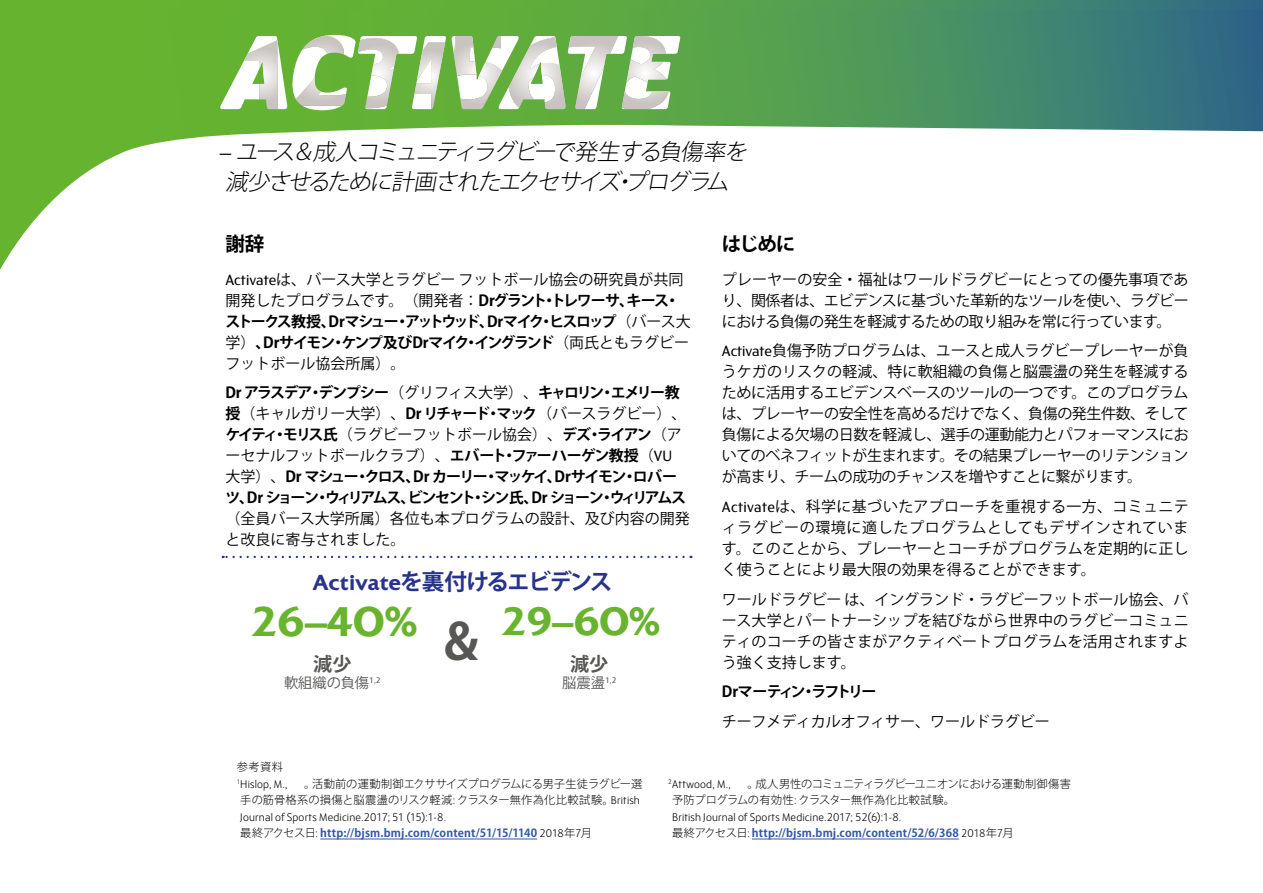
<style>
.page{position:relative;width:1263px;height:893px;background:#fff}
.page>*{position:absolute;margin:0;border:0;box-sizing:border-box;transform-origin:0 0}
.t1{font:700 49.65px "Koz Go Pro";color:#575756}
.t2{font:700 43.05px "Colosseum";color:#69b42e}
.t3{font:700 40.8px "Colosseum";color:#69b42e}
.t4{font:700 22.65px "Koz Go Pro";letter-spacing:-.07em;color:#28348b}
.t5{font:italic 300 22.5px/29.2px "Koz Go Pro";color:#000}
.t6{font:700 19.5px "Koz Go Pro";letter-spacing:-.05em;color:#000}
.t7{font:700 19.05px "Koz Go Pro";color:#575756}
.t8{font:15px/21px "Koz Go Pro";color:#000;text-align:justify}
.t9{font:700 15px/21px "Koz Go Pro";letter-spacing:-.105em;color:#000}
.t10{font:700 15px "Koz Go Pro";letter-spacing:-.13em;color:#000}
.t11{font:14.25px "Koz Go Pro";color:#575756}
.t12{font:300 11.25px/16.5px "Koz Go Pro";letter-spacing:-.005em;color:#000;text-align:right}
.t13{font:300 11.25px "FS Blake";letter-spacing:.015em;color:#000}
.t14{font:700 11.25px "Koz Go Pro";letter-spacing:.01em;color:#335ba6}
.s1{font-family:"FS Blake"}
.s2{font-family:"FS Blake";font-weight:400}
.s3{font-weight:400}
.s4{font-family:"Colosseum"}
.s5{font-weight:300;color:#000}
.s6{font-family:"FS Blake";font-weight:300;color:#000}
</style>
<div class="page">
<svg style="left:0;top:0;width:1263px;height:10px;background:#559f4c"></svg>
<svg style="left:0;top:10px;width:1263px;height:260px"></svg>
<svg style="left:223px;top:556px;width:461px;height:2px"></svg>
<hr style="left:320px;top:839px;width:217px;height:1px;background:#335ba6">
<hr style="left:752px;top:839px;width:207px;height:1px;background:#335ba6">
<svg style="left:220px;top:35px;width:460px;height:75px"></svg>
<h3 class="t5" style="left:220px;top:138px;width:534px"><span class="s1">–</span> ユース＆成人コミュニティラグビーで発生する負傷率を減少させるために計画されたエクセサイズ・プログラム</h3>
<h3 class="t6" style="left:225px;top:231px;width:40px">謝辞</h3>
<p class="t9" style="left:225px;top:270px;width:467px"><span class="s2">Activate</span><span class="s3">は、バース大学とラグビーフットボール協会の研究員が共同開発したプログラムです。（開発者：</span>Drグラント・トレワーサ、キース・ストークス教授、Drマシュー・アットウッド、Drマイク・ヒスロップ<span class="s3">（バース大学）</span>、Drサイモン・ケンプ及びDrマイク・イングランド<span class="s3">（両氏ともラグビーフットボール協会所属）。</span></p>
<p class="t9" style="left:225px;top:383px;width:462px">Dr アラスデア・デンプシー<span class="s3">（グリフィス大学）、</span>キャロリン・エメリー教授<span class="s3">（キャルガリー大学）、</span>Dr リチャード・マック<span class="s3">（バースラグビー）、</span>ケイティ・モリス氏<span class="s3">（ラグビーフットボール協会）、</span>デズ・ライアン<span class="s3">（アーセナルフットボールクラブ）、</span>エバート・ファーハーゲン教授<span class="s3">（</span><span class="s2">VU</span><span class="s3">大学）、</span>Dr マシュー・クロス、Dr カーリー・マッケイ、Drサイモン・ロバーツ、Dr ショーン・ウィリアムス、ビンセント・シン氏、Dr ショーン・ウィリアムス</p>
<p class="t8" style="left:225px;top:509px;width:466px">（全員バース大学所属）各位も本プログラムの設計、及び内容の開発と改良に寄与されました。</p>
<h3 class="t4" style="left:313px;top:568px;width:301px"><span class="s4">Activate</span>を裏付けるエビデンス</h3>
<h2 class="t2" style="left:251px;top:599px;width:168px">26-40%</h2>
<h3 class="t3" style="left:501px;top:599px;width:161px">29-60%</h3>
<p class="t7" style="left:313px;top:651px;width:40px">減少</p>
<h1 class="t1" style="left:444px;top:609px;width:36px">&amp;</h1>
<p class="t7" style="left:570px;top:651px;width:40px">減少</p>
<p class="t11" style="left:562px;top:673px;width:56px">脳震盪<sup>1,2</sup></p>
<p class="t11" style="left:284px;top:673px;width:98px">軟組織の負傷<sup>1,2</sup></p>
<h3 class="t6" style="left:722px;top:231px;width:75px">はじめに</h3>
<p class="t8" style="left:722px;top:269px;width:468px">プレーヤーの安全・福祉はワールドラグビーにとっての優先事項であり、関係者は、エビデンスに基づいた革新的なツールを使い、ラグビーにおける負傷の発生を軽減するための取り組みを常に行っています。</p>
<p class="t8" style="left:722px;top:341px;width:468px"><span class="s1">Activate</span>負傷予防プログラムは、ユースと成人ラグビープレーヤーが負うケガのリスクの軽減、特に軟組織の負傷と脳震盪の発生を軽減するために活用するエビデンスベースのツールの一つです。このプログラムは、プレーヤーの安全性を高めるだけでなく、負傷の発生件数、そして負傷による欠場の日数を軽減し、選手の運動能力とパフォーマンスにおいてのベネフィットが生まれます。その結果プレーヤーのリテンションが高まり、チームの成功のチャンスを増やすことに繋がります。</p>
<p class="t8" style="left:722px;top:496px;width:468px"><span class="s1">Activate</span>は、科学に基づいたアプローチを重視する一方、コミュニティラグビーの環境に適したプログラムとしてもデザインされています。このことから、プレーヤーとコーチがプログラムを定期的に正しく使うことにより最大限の効果を得ることができます。</p>
<p class="t8" style="left:722px;top:589px;width:468px">ワールドラグビーは、イングランド・ラグビーフットボール協会、バース大学とパートナーシップを結びながら世界中のラグビーコミュニティのコーチの皆さまがアクティベートプログラムを活用されますよう強く支持します。</p>
<p class="t10" style="left:722px;top:682px;width:156px">Drマーティン・ラフトリー</p>
<p class="t8" style="left:722px;top:711px;width:329px">チーフメディカルオフィサー、ワールドラグビー</p>
<p class="t12" style="left:237px;top:759px;width:48px">参考資料</p>
<p class="t13" style="left:237px;top:776px;width:52px"><sup>1</sup>Hislop, M.,</p>
<p class="t12" style="left:240px;top:776px;width:403px">。活動前の運動制御エクササイズプログラムにる男子生徒ラグビー選<br>手の筋骨格系の損傷と脳震盪のリスク軽減<span class="s1">:</span> クラスター無作為化比較試験。<span class="s1">British</span></p>
<p class="t13" style="left:240px;top:809px;width:207px">Journal of Sports Medicine.2017; 51 (15):1-8.</p>
<p class="t14" style="left:240px;top:826px;width:353px"><span class="s5">最終アクセス日</span><span class="s6">:</span> http://bjsm.bmj.com/content/51/15/1140 <span class="s6">2018</span><span class="s5">年</span><span class="s6">7</span><span class="s5">月</span></p>
<p class="t12" style="left:672px;top:776px;width:401px;text-align:left;text-indent:75px">。成人男性のコミュニティラグビーユニオンにおける運動制御傷害予防プログラムの有効性<span class="s1">:</span> クラスター無作為化比較試験。</p>
<p class="t13" style="left:672px;top:809px;width:231px">British Journal of Sports Medicine.2017; 52(6):1-8.</p>
<p class="t14" style="left:672px;top:826px;width:343px"><span class="s5">最終アクセス日</span><span class="s6">:</span> http://bjsm.bmj.com/content/52/6/368 <span class="s6">2018</span><span class="s5">年</span><span class="s6">7</span><span class="s5">月</span></p>
<p class="t13" style="left:668px;top:776px;width:64px"><sup>2</sup>Attwood, M.,</p>
</div>
